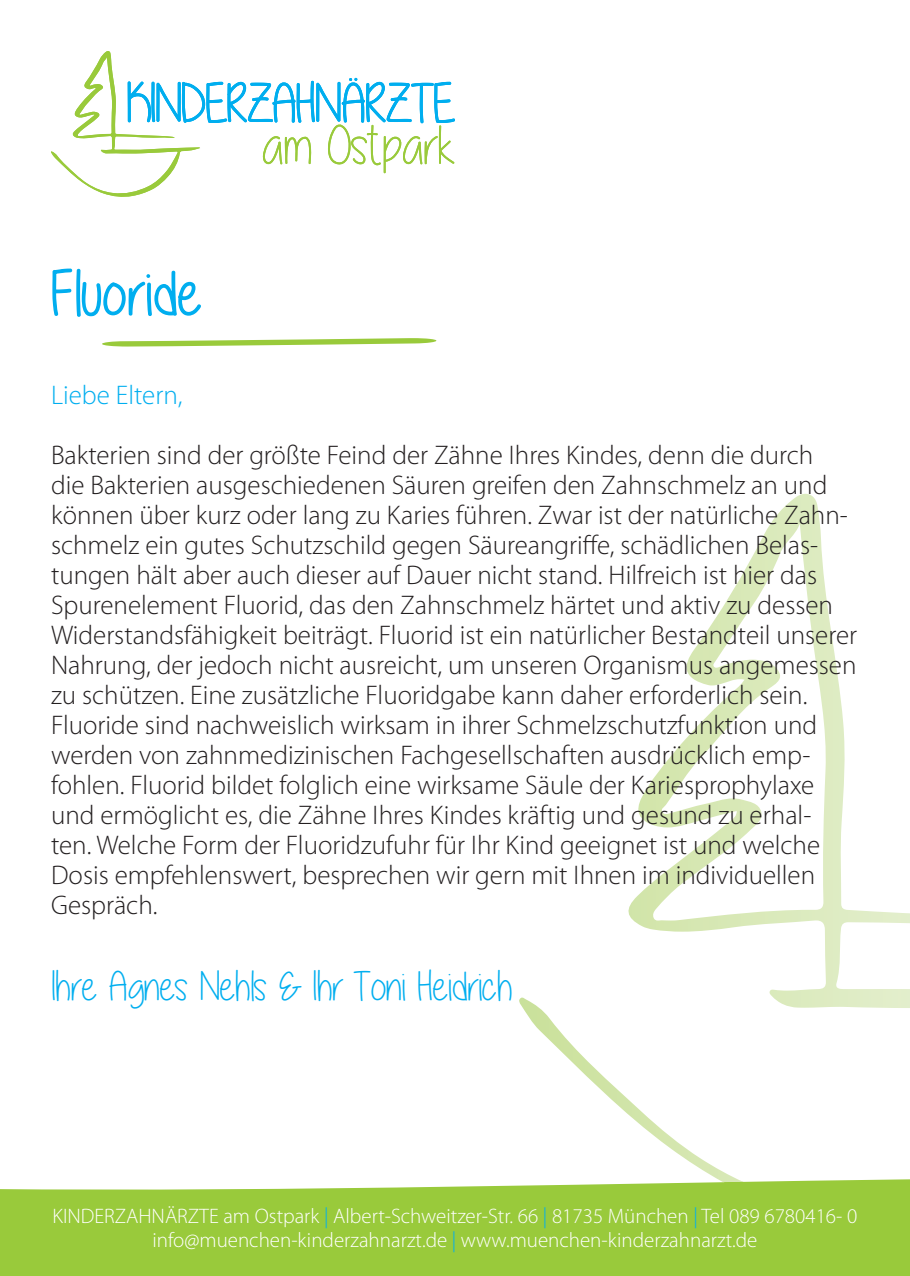
<style>
.page{position:relative;width:910px;height:1276px;background:#fff}
.page>*{position:absolute;margin:0;border:0;box-sizing:border-box;transform-origin:0 0}
.t1{font:63px "myk";letter-spacing:.025em;color:#00aeef}
.t2{font:42px "myk";color:#00aeef}
.t3{font:300 27px/30px "Myriad Pro";color:#231f20}
.t4{font:300 27px "Myriad Pro";color:#00aeef}
.t5{font:300 21px/24px "Myriad Pro";color:#fff;text-align:center}
.s1{color:#00aeef}
</style>
<div class="page">
<div style="left:0;top:1182px;width:910px;height:94px;background:#99ca3b"></div>
<svg style="left:51px;top:51px;width:404px;height:146px"></svg>
<svg style="left:519px;top:494px;width:391px;height:688px"></svg>
<div style="left:723px;top:1181px;width:187px;height:44px;background:#99ca3b"></div>
<svg style="left:52px;top:268px;width:384px;height:79px"></svg>
<h1 class="t1" style="left:51px;top:260px;width:152px">Fluoride</h1>
<p class="t4" style="left:51px;top:380px;width:133px">Liebe Eltern,</p>
<p class="t3" style="left:51px;top:440px;width:808px">Bakterien sind der größte Feind der Zähne Ihres Kindes, denn die durch<br>die Bakterien ausgeschiedenen Säuren greifen den Zahnschmelz an und können über kurz oder lang zu Karies führen. Zwar ist der natürliche Zahn&shy;schmelz ein gutes Schutzschild gegen Säureangriffe, schädlichen Belas&shy;tungen hält aber auch dieser auf Dauer nicht stand. Hilfreich ist hier das Spurenelement Fluorid, das den Zahnschmelz härtet und aktiv zu dessen Widerstandsfähigkeit beiträgt. Fluorid ist ein natürlicher Bestandteil unserer Nahrung, der jedoch nicht ausreicht, um unseren Organismus angemessen zu schützen. Eine zusätzliche Fluoridgabe kann daher erforderlich sein.<br>Fluoride sind nachweislich wirksam in ihrer Schmelzschutzfunktion und werden von zahnmedizinischen Fachgesellschaften ausdrücklich emp&shy;fohlen. Fluorid bildet folglich eine wirksame Säule der Kariesprophylaxe und ermöglicht es, die Zähne Ihres Kindes kräftig und gesund zu erhal&shy;ten. Welche Form der Fluoridzufuhr für Ihr Kind geeignet ist und welche Dosis empfehlenswert, besprechen wir gern mit Ihnen im individuellen Gespräch.</p>
<h2 class="t2" style="left:51px;top:963px;width:463px">Ihre Agnes Nehls &amp; Ihr Toni Heidrich</h2>
<p class="t5" style="left:53px;top:1204px;width:806px">KINDERZAHNÄRZTE am Ostpark <span class="s1">|</span> Albert-Schweitzer-Str. 66 <span class="s1">|</span> 81735 München <span class="s1">|</span> Tel 089 6780416- 0 info@muenchen-kinderzahnarzt.de <span class="s1">|</span> www.muenchen-kinderzahnarzt.de</p>
</div>
